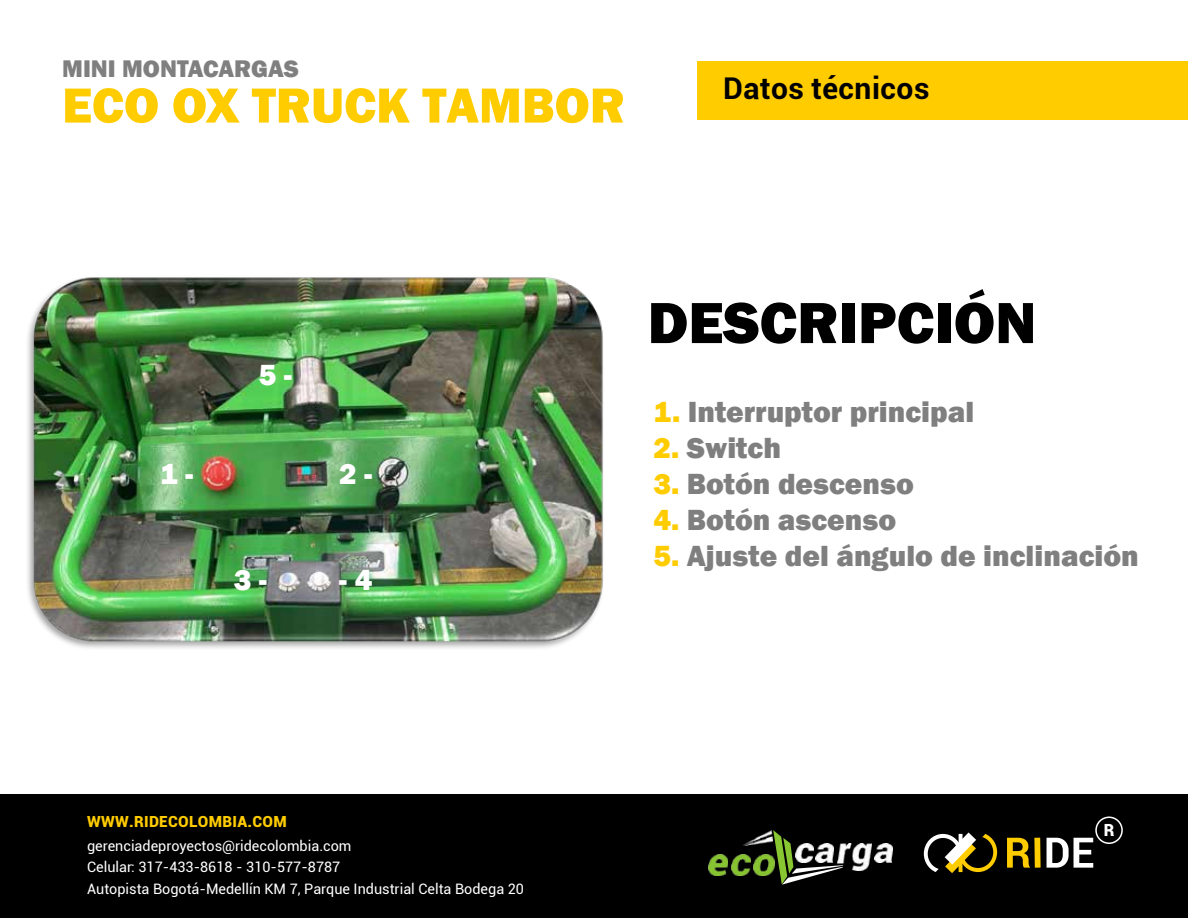
<style>
.page{position:relative;width:1188px;height:918px;background:#fff}
.page>*{position:absolute;margin:0;border:0;box-sizing:border-box;transform-origin:0 0}
.t1{font:800 60px "Franklin Gothic";color:#000}
.t2{font:800 51px "Franklin Gothic";color:#fc0}
.t3{font:800 30px "Franklin Gothic";color:#7f7f7f}
.t4{font:700 30px "Roboto";letter-spacing:.015em;color:#000}
.t5{font:800 30px "Franklin Gothic";color:#fff}
.t6{font:800 24.75px "Franklin Gothic";color:#7f7f7f}
.t7{font:900 16.8px "Roboto";color:#fff}
.t8{font:900 15.3px "Roboto";letter-spacing:.02em;color:#fc0}
.t9{font:14.4px/21.6px "Roboto";color:#fff}
.s1{color:#fc0}
</style>
<div class="page">
<div style="left:698px;top:61px;width:490px;height:59px;background:#fc0"></div>
<div style="left:0;top:794px;width:1188px;height:124px;background:#000"></div>
<svg style="left:924px;top:832px;width:73px;height:41px"></svg>
<svg style="left:1007px;top:838px;width:23px;height:30px"></svg>
<div style="left:1034px;top:838px;width:7px;height:30px;background:#fc0"></div>
<svg style="left:1047px;top:817px;width:76px;height:51px"></svg>
<svg style="left:773px;top:830px;width:64px;height:55px"></svg>
<img style="left:709px;top:854px;width:19px;height:22px">
<img style="left:731px;top:854px;width:19px;height:22px">
<img style="left:754px;top:854px;width:20px;height:22px">
<img style="left:743px;top:831px;width:30px;height:14px">
<img style="left:816px;top:843px;width:18px;height:20px">
<img style="left:796px;top:843px;width:17px;height:20px">
<img style="left:837px;top:843px;width:35px;height:27px">
<img style="left:874px;top:843px;width:18px;height:20px">
<img style="left:27px;top:277px;width:576px;height:371px">
<h3 class="t6" style="left:62px;top:52px;width:238px">MINI MONTACARGAS</h3>
<h2 class="t2" style="left:62px;top:72px;width:564px">ECO OX TRUCK TAMBOR</h2>
<h3 class="t4" style="left:723px;top:68px;width:208px">Datos técnicos</h3>
<h3 class="t5" style="left:259px;top:356px;width:35px">5 -</h3>
<h3 class="t5" style="left:160px;top:455px;width:35px">1 -</h3>
<h3 class="t5" style="left:339px;top:455px;width:35px">2 -</h3>
<h3 class="t5" style="left:234px;top:560px;width:35px">3 -</h3>
<h3 class="t5" style="left:339px;top:561px;width:35px">- 4</h3>
<h1 class="t1" style="left:648px;top:284px;width:390px">DESCRIPCIÓN</h1>
<h3 class="t3" style="left:653px;top:392px;width:322px"><span class="s1">1.</span> Interruptor principal</h3>
<h3 class="t3" style="left:653px;top:428px;width:129px"><span class="s1">2.</span> Switch</h3>
<h3 class="t3" style="left:653px;top:464px;width:262px"><span class="s1">3.</span> Botón descenso</h3>
<h3 class="t3" style="left:653px;top:500px;width:244px"><span class="s1">4.</span> Botón ascenso</h3>
<h3 class="t3" style="left:653px;top:536px;width:487px"><span class="s1">5.</span> Ajuste del ángulo de inclinación</h3>
<p class="t8" style="left:87px;top:811px;width:201px">WWW.RIDECOLOMBIA.COM</p>
<p class="t9" style="left:87px;top:834px;width:438px">gerenciadeproyectos@ridecolombia.com<br>Celular: 317-433-8618 - 310-577-8787<br>Autopista Bogotá-Medellín KM 7, Parque Industrial Celta Bodega 20</p>
<p class="t7" style="left:1104px;top:818px;width:12px">R</p>
</div>
